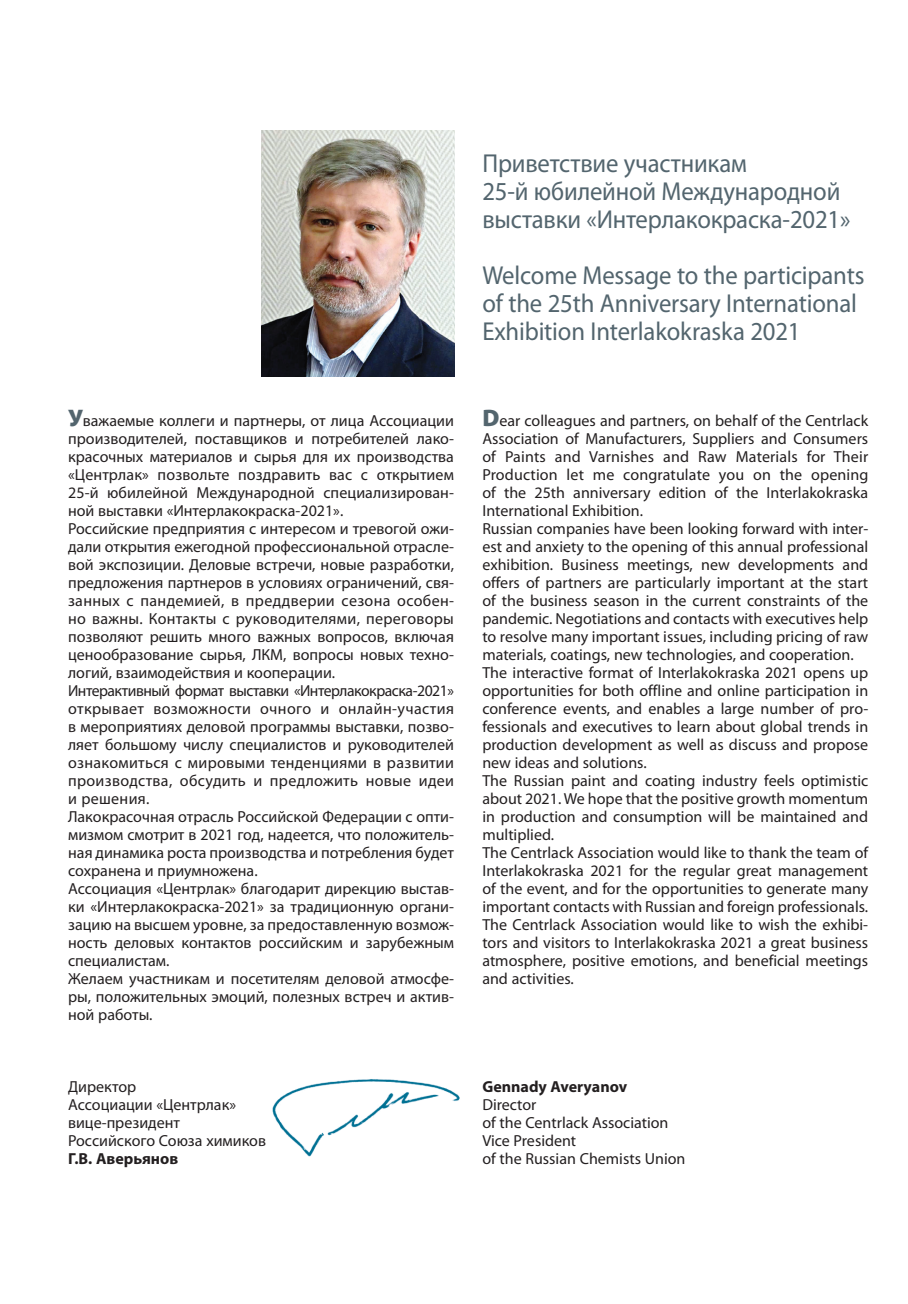
<style>
.page{position:relative;width:908px;height:1304px;background:#fff}
.page>*{position:absolute;margin:0;border:0;box-sizing:border-box;transform-origin:0 0}
.t1{font:26px/28px "Myriad Pro";letter-spacing:-.005em;color:#53656e;scale:.95 1}
.t2{font:16px/18px "Myriad Pro";color:#231f20}
.t3{font:700 16px "Myriad Pro";color:#231f20}
.s1{font-weight:900;font-size:24px;color:#53656e}
</style>
<div class="page">
<img style="left:272px;top:1079px;width:188px;height:78px">
<img style="left:261px;top:130px;width:193px;height:246px">
<p class="t2" style="left:68px;top:411px;width:387px"><span class="s1">У</span>важаемые коллеги и партнеры, от лица Ассоциации производителей, поставщиков и потребителей лако&shy;красочных материалов и сырья для их производства «Центрлак» позвольте поздравить вас с открытием 25-й юбилейной Международной специализирован&shy;ной выставки «Интерлакокраска-2021».<br>Российские предприятия с интересом и тревогой ожи&shy;дали открытия ежегодной профессиональной отрасле&shy;вой экспозиции. Деловые встречи, новые разработки, предложения партнеров в условиях ограничений, свя&shy;занных с пандемией, в преддверии сезона особен&shy;но важны. Контакты с руководителями, переговоры позволяют решить много важных вопросов, включая ценообразование сырья, ЛКМ, вопросы новых техно&shy;логий, взаимодействия и кооперации.<br>Интерактивный формат выставки «Интерлакокраска-2021» открывает возможности очного и онлайн-участия в мероприятиях деловой программы выставки, позво&shy;ляет большому числу специалистов и руководителей ознакомиться с мировыми тенденциями в развитии производства, обсудить и предложить новые идеи и решения.<br>Лакокрасочная отрасль Российской Федерации с опти&shy;мизмом смотрит в 2021 год, надеется, что положитель&shy;ная динамика роста производства и потребления будет сохранена и приумножена.<br>Ассоциация «Центрлак» благодарит дирекцию выстав&shy;ки «Интерлакокраска-2021» за традиционную органи&shy;зацию на высшем уровне, за предоставленную возмож&shy;ность деловых контактов российским и зарубежным специалистам.<br>Желаем участникам и посетителям деловой атмосфе&shy;ры, положительных эмоций, полезных встреч и актив&shy;ной работы.</p>
<p class="t2" style="left:68px;top:1077px;width:199px">Директор<br>Ассоциации «Центрлак» вице-президент<br>Российского Союза химиков</p>
<p class="t3" style="left:68px;top:1148px;width:112px">Г.В. Аверьянов</p>
<h1 class="t1" style="left:482px;top:148px;width:389px">Приветствие участникам<br>25-й юбилейной Международной выставки «Интерлакокраска-2021»</h1>
<h1 class="t1" style="left:482px;top:260px;width:403px">Welcome Message to the participants of the 25th Anniversary International<br>Exhibition Interlakokraska 2021</h1>
<p class="t2" style="left:482px;top:411px;width:387px"><span class="s1">D</span>ear colleagues and partners, on behalf of the Centrlack Association of Manufacturers, Suppliers and Consumers of Paints and Varnishes and Raw Materials for Their Production let me congratulate you on the opening of the 25th anniversary edition of the Interlakokraska International Exhibition.<br>Russian companies have been looking forward with inter&shy;est and anxiety to the opening of this annual professional exhibition. Business meetings, new developments and offers of partners are particularly important at the start of the business season in the current constraints of the pandemic. Negotiations and contacts with executives help to resolve many important issues, including pricing of raw materials, coatings, new technologies, and cooperation.<br>The interactive format of Interlakokraska 2021 opens up opportunities for both offline and online participation in conference events, and enables a large number of pro&shy;fessionals and executives to learn about global trends in production development as well as discuss and propose new ideas and solutions.<br>The Russian paint and coating industry feels optimistic about 2021. We hope that the positive growth momentum in production and consumption will be maintained and multiplied.<br>The Centrlack Association would like to thank the team of Interlakokraska 2021 for the regular great management of the event, and for the opportunities to generate many important contacts with Russian and foreign professionals.<br>The Centrlack Association would like to wish the exhibi&shy;tors and visitors to Interlakokraska 2021 a great business atmosphere, positive emotions, and beneficial meetings and activities.</p>
<p class="t3" style="left:482px;top:1076px;width:146px">Gennady Averyanov</p>
<p class="t2" style="left:482px;top:1095px;width:204px">Director<br>of the Centrlack Association<br>Vice President<br>of the Russian Chemists Union</p>
</div>
